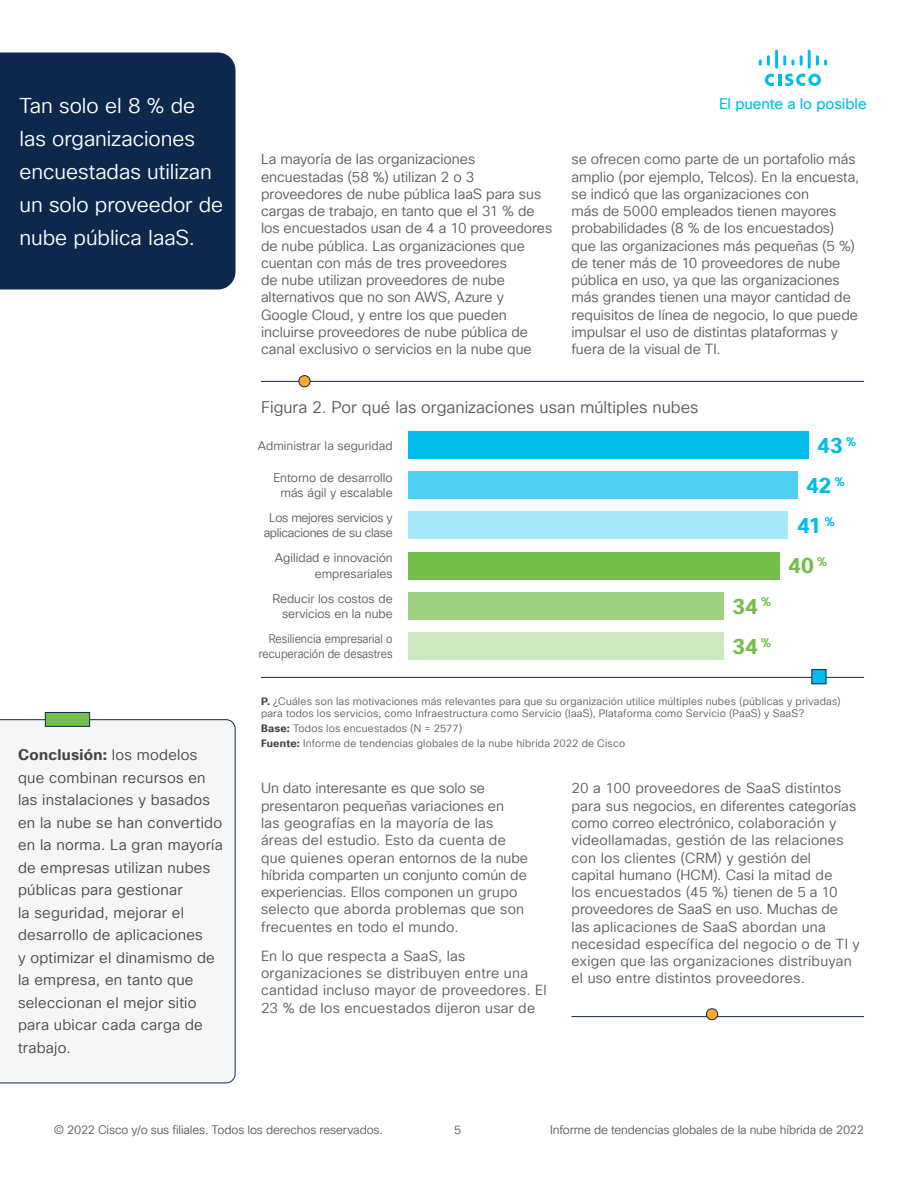
<style>
.page{position:relative;width:918px;height:1188px;background:#fff}
.page>*{position:absolute;margin:0;border:0;box-sizing:border-box;transform-origin:0 0}
.t1{font:700 21.3px "Cisco Sans TT";color:#00bceb}
.t2{font:700 21.3px "Cisco Sans TT";color:#74bf4b}
.t3{font:21px/33px "Cisco Sans TT Light";letter-spacing:-.005em;color:#fff}
.t4{font:16.5px "Cisco Sans TT Light";color:#58585b}
.t5{font:15px/22.5px "Cisco Sans TT Light";letter-spacing:.015em;color:#414344}
.t6{font:700 15px "Cisco Sans TT";letter-spacing:.02em;color:#414344}
.t7{font:15px "Cisco Sans TT";letter-spacing:-.005em;color:#00bceb}
.t8{font:14.25px/17.2px "Cisco Sans TT Light";color:#58585b}
.t9{font:14.25px/17.2px "Cisco Sans TT Light";letter-spacing:.02em;color:#58585b}
.t10{font:700 12.45px "Cisco Sans TT";color:#00bceb}
.t11{font:700 12.45px "Cisco Sans TT";color:#74bf4b}
.t12{font:12.15px "Cisco Sans TT Light";color:#58595b}
.t13{font:12.15px "Cisco Sans TT Light";color:#58595b;scale:.9 1}
.t14{font:12.15px "Cisco Sans TT Light";letter-spacing:-.025em;color:#58595b}
.t15{font:12px "Cisco Sans TT Light";letter-spacing:-.01em;color:#58585b}
.t16{font:10.5px/12px "Cisco Sans TT Light";letter-spacing:.02em;color:#58585b}
.s1{font-family:"Cisco Sans TT Light";font-weight:400}
.s2{font-family:"Cisco Sans TT";font-weight:700;color:#414344}
</style>
<div class="page">
<svg style="left:765px;top:74px;width:56px;height:12px"></svg>
<svg style="left:759px;top:55px;width:11px;height:11px"></svg>
<hr style="left:775px;top:50px;width:3px;height:19px;background:#00bceb">
<svg style="left:783px;top:55px;width:11px;height:11px"></svg>
<svg style="left:800px;top:55px;width:3px;height:11px"></svg>
<hr style="left:808px;top:50px;width:3px;height:19px;background:#00bceb">
<svg style="left:816px;top:55px;width:11px;height:11px"></svg>
<hr style="left:572px;top:1016px;width:292px;height:1px;background:#0d274d">
<div style="left:0;top:719px;width:236px;height:364px;background:#f6f6f6"></div>
<div style="left:706px;top:1009px;width:12px;height:11px;background:#fbab2c;border-radius:50%"></div>
<div style="left:706px;top:1008px;width:12px;height:12px;border:1px solid #0d274d;border-radius:50%"></div>
<div style="left:45px;top:712px;width:45px;height:15px;background:#74bf4b;border:1px solid #0d274d"></div>
<div style="left:0;top:53px;width:235px;height:237px;background:#0d274d"></div>
<div style="left:408px;top:431px;width:401px;height:28px;background:#00bceb"></div>
<div style="left:408px;top:472px;width:389px;height:27px;background:#4dd0f1"></div>
<div style="left:408px;top:512px;width:380px;height:27px;background:#a6e8f8"></div>
<div style="left:408px;top:552px;width:372px;height:27px;background:#74bf4b"></div>
<div style="left:408px;top:592px;width:315px;height:28px;background:#9ed281"></div>
<div style="left:408px;top:632px;width:316px;height:28px;background:#cee9c0"></div>
<hr style="left:261px;top:381px;width:603px;height:1px;background:#0d274d">
<hr style="left:261px;top:677px;width:603px;height:1px;background:#0d274d">
<div style="left:299px;top:376px;width:11px;height:11px;background:#fbab2c;border-radius:50%"></div>
<div style="left:298px;top:375px;width:12px;height:12px;border:1px solid #0d274d;border-radius:50%"></div>
<div style="left:811px;top:669px;width:15px;height:15px;background:#00bdeb;border:1px solid #0d274d"></div>
<h2 class="t3" style="left:20px;top:90px;width:205px">Tan solo el 8 % de las organizaciones encuestadas utilizan un solo proveedor de nube pública IaaS.</h2>
<p class="t6" style="left:18px;top:745px;width:181px">Conclusión: <span class="s1">los modelos</span></p>
<p class="t5" style="left:18px;top:767px;width:206px">que combinan recursos en las instalaciones y basados en la nube se han convertido en la norma. La gran mayoría de empresas utilizan nubes públicas para gestionar<br>la seguridad, mejorar el desarrollo de aplicaciones<br>y optimizar el dinamismo de la empresa, en tanto que seleccionan el mejor sitio para ubicar cada carga de trabajo.</p>
<p class="t7" style="left:719px;top:94px;width:149px">El puente a lo posible</p>
<p class="t8" style="left:261px;top:151px;width:293px">La mayoría de las organizaciones encuestadas (58 %) utilizan 2 o 3 proveedores de nube pública IaaS para sus cargas de trabajo, en tanto que el 31 % de los encuestados usan de 4 a 10 proveedores de nube pública. Las organizaciones que cuentan con más de tres proveedores<br>de nube utilizan proveedores de nube alternativos que no son AWS, Azure y Google Cloud, y entre los que pueden incluirse proveedores de nube pública de canal exclusivo o servicios en la nube que</p>
<p class="t8" style="left:572px;top:151px;width:289px">se ofrecen como parte de un portafolio más amplio (por ejemplo, Telcos). En la encuesta, se indicó que las organizaciones con<br>más de 5000 empleados tienen mayores probabilidades (8 % de los encuestados) que las organizaciones más pequeñas (5 %) de tener más de 10 proveedores de nube pública en uso, ya que las organizaciones más grandes tienen una mayor cantidad de requisitos de línea de negocio, lo que puede impulsar el uso de distintas plataformas y fuera de la visual de TI.</p>
<p class="t4" style="left:261px;top:397px;width:439px">Figura 2. Por qué las organizaciones usan múltiples nubes</p>
<p class="t12" style="left:258px;top:437px;width:136px">Administrar la seguridad</p>
<p class="t10" style="left:846px;top:433px;width:11px">%</p>
<h1 class="t1" style="left:806px;top:472px;width:27px">42</h1>
<h1 class="t1" style="left:817px;top:431px;width:27px">43</h1>
<p class="t12" style="left:273px;top:470px;width:121px">Entorno de desarrollo</p>
<p class="t10" style="left:835px;top:473px;width:11px">%</p>
<p class="t12" style="left:281px;top:485px;width:114px">más ágil y escalable</p>
<h1 class="t1" style="left:797px;top:512px;width:26px">41</h1>
<p class="t14" style="left:269px;top:510px;width:125px">Los mejores servicios y</p>
<p class="t10" style="left:825px;top:514px;width:11px">%</p>
<p class="t14" style="left:264px;top:525px;width:131px">aplicaciones de su clase</p>
<h1 class="t2" style="left:788px;top:552px;width:27px">40</h1>
<p class="t12" style="left:275px;top:550px;width:119px">Agilidad e innovación</p>
<p class="t11" style="left:817px;top:554px;width:11px">%</p>
<p class="t12" style="left:315px;top:566px;width:79px">empresariales</p>
<h1 class="t2" style="left:733px;top:592px;width:27px">34</h1>
<p class="t12" style="left:272px;top:590px;width:122px">Reducir los costos de</p>
<p class="t11" style="left:761px;top:594px;width:11px">%</p>
<p class="t12" style="left:282px;top:606px;width:112px">servicios en la nube</p>
<h1 class="t2" style="left:733px;top:632px;width:27px">34</h1>
<p class="t13" style="left:269px;top:631px;width:139px">Resiliencia empresarial o</p>
<p class="t11" style="left:761px;top:634px;width:11px">%</p>
<p class="t13" style="left:259px;top:646px;width:150px">recuperación de desastres</p>
<p class="t16" style="left:261px;top:695px;width:581px"><span class="s2">P.</span> ¿Cuáles son las motivaciones más relevantes para que su organización utilice múltiples nubes (públicas y privadas) para todos los servicios, como Infraestructura como Servicio (IaaS), Plataforma como Servicio (PaaS) y SaaS?</p>
<p class="t16" style="left:261px;top:721px;width:366px;line-height:15px"><span class="s2">Base:</span> Todos los encuestados (N = 2577)<br><span class="s2">Fuente:</span> Informe de tendencias globales de la nube híbrida 2022 de Cisco</p>
<p class="t8" style="left:261px;top:780px;width:269px">Un dato interesante es que solo se presentaron pequeñas variaciones en<br>las geografías en la mayoría de las áreas del estudio. Esto da cuenta de que quienes operan entornos de la nube híbrida comparten un conjunto común de experiencias. Ellos componen un grupo selecto que aborda problemas que son frecuentes en todo el mundo.</p>
<p class="t9" style="left:261px;top:948px;width:287px">En lo que respecta a SaaS, las organizaciones se distribuyen entre una cantidad incluso mayor de proveedores. El 23 % de los encuestados dijeron usar de</p>
<p class="t8" style="left:572px;top:780px;width:290px">20 a 100 proveedores de SaaS distintos para sus negocios, en diferentes categorías como correo electrónico, colaboración y videollamadas, gestión de las relaciones con los clientes (CRM) y gestión del<br>capital humano (HCM). Casi la mitad de<br>los encuestados (45 %) tienen de 5 a 10 proveedores de SaaS en uso. Muchas de<br>las aplicaciones de SaaS abordan una necesidad específica del negocio o de TI y exigen que las organizaciones distribuyan el uso entre distintos proveedores.</p>
<p class="t15" style="left:54px;top:1122px;width:331px">© 2022 Cisco y/o sus filiales. Todos los derechos reservados.</p>
<p class="t15" style="left:454px;top:1122px;width:9px">5</p>
<p class="t15" style="left:550px;top:1122px;width:315px">Informe de tendencias globales de la nube híbrida de 2022</p>
</div>
